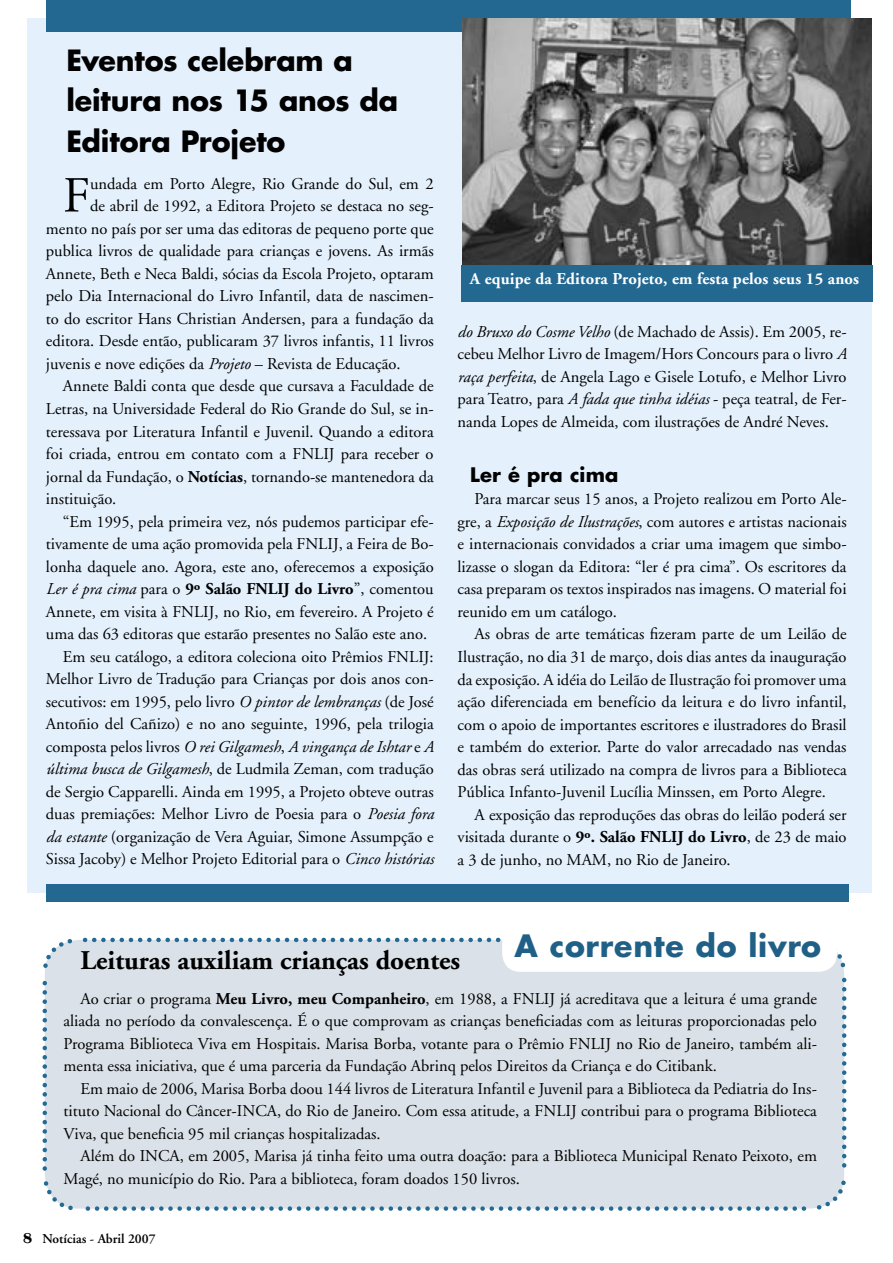
<style>
.page{position:relative;width:893px;height:1263px;background:#fff}
.page>*{position:absolute;margin:0;border:0;box-sizing:border-box;transform-origin:0 0}
.t1{font:50.4px "Adobe Garamond";color:#000}
.t2{font:700 30px "Futura";letter-spacing:.025em;color:#216086}
.t3{font:700 28.5px/40.5px "Futura";letter-spacing:-.005em;color:#000}
.t4{font:700 27px "Adobe Garamond";color:#000}
.t5{font:700 19.5px "Futura";letter-spacing:.01em;color:#000}
.t6{font:16.5px/22.5px "Adobe Garamond";color:#000;text-align:justify}
.t7{font:italic 16.5px "Adobe Garamond";color:#000}
.t8{font:700 16.5px "Adobe Garamond";letter-spacing:.01em;color:#fff}
.t9{font:700 16.5px "Adobe Garamond";color:#000}
.t10{font:700 15px "Britannic";color:#000}
.t11{font:600 13.5px "Adobe Garamond";color:#000}
.s1{font-style:italic}
.s2{font-weight:700}
.s3{font-weight:400;font-style:italic}
.s4{font-weight:400}
.s5{font-style:normal}
</style>
<div class="page">
<div style="left:28px;top:19px;width:844px;height:874px;background:#e4f0fb"></div>
<svg style="left:42px;top:937px;width:805px;height:274px;background:#dae1e8"></svg>
<div style="left:46px;top:884px;width:803px;height:17px;background:#236891"></div>
<div style="left:46px;top:0;width:804px;height:32px;background:#236891"></div>
<img style="left:462px;top:19px;width:410px;height:247px">
<div style="left:461px;top:266px;width:411px;height:36px;background:#236891"></div>
<h3 class="t3" style="left:66px;top:39px;width:334px">Eventos celebram a leitura nos 15 anos da<br>Editora Projeto</h3>
<h1 class="t1" style="left:63px;top:169px;width:29px">F</h1>
<p class="t6" style="left:90px;top:173px;width:345px">undada em Porto Alegre, Rio Grande do Sul, em 2</p>
<p class="t6" style="left:90px;top:195px;width:345px">de abril de 1992, a Editora Projeto se destaca no seg-</p>
<p class="t6" style="left:46px;top:218px;width:389px">mento no país por ser uma das editoras de pequeno porte que</p>
<p class="t6" style="left:46px;top:240px;width:389px">publica livros de qualidade para crianças e jovens. As irmãs</p>
<p class="t6" style="left:46px;top:263px;width:389px">Annete, Beth e Neca Baldi, sócias da Escola Projeto, optaram</p>
<p class="t6" style="left:46px;top:285px;width:389px">pelo Dia Internacional do Livro Infantil, data de nascimen-</p>
<p class="t6" style="left:46px;top:308px;width:389px">to do escritor Hans Christian Andersen, para a fundação da</p>
<p class="t6" style="left:46px;top:330px;width:389px">editora. Desde então, publicaram 37 livros infantis, 11 livros</p>
<p class="t6" style="left:46px;top:353px;width:356px">juvenis e nove edições da <span class="s1">Projeto</span> – Revista de Educação.</p>
<p class="t6" style="left:63px;top:375px;width:372px">Annete Baldi conta que desde que cursava a Faculdade de</p>
<p class="t6" style="left:46px;top:398px;width:389px">Letras, na Universidade Federal do Rio Grande do Sul, se in-</p>
<p class="t6" style="left:46px;top:420px;width:389px">teressava por Literatura Infantil e Juvenil. Quando a editora</p>
<p class="t6" style="left:46px;top:443px;width:389px">foi criada, entrou em contato com a FNLIJ para receber o</p>
<p class="t6" style="left:46px;top:465px;width:389px">jornal da Fundação, o <span class="s2">Notícias</span>, tornando-se mantenedora da</p>
<p class="t6" style="left:46px;top:488px;width:72px">instituição.</p>
<p class="t6" style="left:63px;top:510px;width:372px">“Em 1995, pela primeira vez, nós pudemos participar efe-</p>
<p class="t6" style="left:46px;top:533px;width:389px">tivamente de uma ação promovida pela FNLIJ, a Feira de Bo-</p>
<p class="t6" style="left:46px;top:555px;width:389px">lonha daquele ano. Agora, este ano, oferecemos a exposição</p>
<p class="t9" style="left:46px;top:580px;width:389px"><span class="s3">Ler é pra cima</span> <span class="s4">para o</span> 9º Salão FNLIJ do Livro<span class="s4">”, comentou</span></p>
<p class="t6" style="left:46px;top:600px;width:389px">Annete, em visita à FNLIJ, no Rio, em fevereiro. A Projeto é</p>
<p class="t6" style="left:46px;top:623px;width:383px">uma das 63 editoras que estarão presentes no Salão este ano.</p>
<p class="t6" style="left:63px;top:645px;width:372px">Em seu catálogo, a editora coleciona oito Prêmios FNLIJ:</p>
<p class="t6" style="left:46px;top:668px;width:389px">Melhor Livro de Tradução para Crianças por dois anos con-</p>
<p class="t6" style="left:46px;top:690px;width:389px">secutivos: em 1995, pelo livro <span class="s1">O pintor de lembranças</span> (de José</p>
<p class="t6" style="left:46px;top:713px;width:389px">Antoñio del Cañizo) e no ano seguinte, 1996, pela trilogia</p>
<p class="t7" style="left:46px;top:737px;width:389px"><span class="s5">composta pelos livros</span> O rei Gilgamesh<span class="s5">,</span> A vingança de Ishtar <span class="s5">e</span> A</p>
<p class="t6" style="left:46px;top:758px;width:389px"><span class="s1">última busca de Gilgamesh</span>, de Ludmila Zeman, com tradução</p>
<p class="t6" style="left:46px;top:780px;width:389px">de Sergio Capparelli. Ainda em 1995, a Projeto obteve outras</p>
<p class="t6" style="left:46px;top:803px;width:389px">duas premiações: Melhor Livro de Poesia para o <span class="s1">Poesia fora</span></p>
<p class="t6" style="left:46px;top:825px;width:389px"><span class="s1">da estante</span> (organização de Vera Aguiar, Simone Assumpção e</p>
<p class="t6" style="left:46px;top:848px;width:389px">Sissa Jacoby) e Melhor Projeto Editorial para o <span class="s1">Cinco histórias</span></p>
<p class="t8" style="left:470px;top:270px;width:391px">A equipe da Editora Projeto, em festa pelos seus 15 anos</p>
<p class="t6" style="left:458px;top:321px;width:391px"><span class="s1">do Bruxo do Cosme Velho</span> (de Machado de Assis). Em 2005, re&shy;cebeu Melhor Livro de Imagem/Hors Concours para o livro <span class="s1">A raça perfeita</span>, de Angela Lago e Gisele Lotufo, e Melhor Livro para Teatro, para <span class="s1">A fada que tinha idéias</span> - peça teatral, de Fer&shy;nanda Lopes de Almeida, com ilustrações de André Neves.</p>
<p class="t5" style="left:470px;top:461px;width:150px">Ler é pra cima</p>
<p class="t6" style="left:458px;top:488px;width:391px;text-indent:17px">Para marcar seus 15 anos, a Projeto realizou em Porto Ale&shy;gre, a <span class="s1">Exposição de Ilustrações</span>, com autores e artistas nacionais e internacionais convidados a criar uma imagem que simbo&shy;lizasse o slogan da Editora: “ler é pra cima”. Os escritores da casa preparam os textos inspirados nas imagens. O material foi reunido em um catálogo.</p>
<p class="t6" style="left:458px;top:623px;width:391px;text-indent:17px">As obras de arte temáticas fizeram parte de um Leilão de Ilustração, no dia 31 de março, dois dias antes da inauguração da exposição. A idéia do Leilão de Ilustração foi promover uma ação diferenciada em benefício da leitura e do livro infantil, com o apoio de importantes escritores e ilustradores do Brasil e também do exterior. Parte do valor arrecadado nas vendas das obras será utilizado na compra de livros para a Biblioteca Pública Infanto-Juvenil Lucília Minssen, em Porto Alegre.</p>
<p class="t6" style="left:458px;top:803px;width:391px;text-indent:17px">A exposição das reproduções das obras do leilão poderá ser visitada durante o <span class="s2">9º. Salão FNLIJ do Livro</span>, de 23 de maio a 3 de junho, no MAM, no Rio de Janeiro.</p>
<h2 class="t2" style="left:514px;top:925px;width:308px">A corrente do livro</h2>
<h3 class="t4" style="left:80px;top:945px;width:381px">Leituras auxiliam crianças doentes</h3>
<p class="t6" style="left:63px;top:988px;width:755px;text-indent:17px">Ao criar o programa <span class="s2">Meu Livro, meu Companheiro</span>, em 1988, a FNLIJ já acreditava que a leitura é uma grande aliada no período da convalescença. É o que comprovam as crianças beneficiadas com as leituras proporcionadas pelo Programa Biblioteca Viva em Hospitais. Marisa Borba, votante para o Prêmio FNLIJ no Rio de Janeiro, também ali&shy;menta essa iniciativa, que é uma parceria da Fundação Abrinq pelos Direitos da Criança e do Citibank.</p>
<p class="t6" style="left:63px;top:1078px;width:755px;text-indent:17px">Em maio de 2006, Marisa Borba doou 144 livros de Literatura Infantil e Juvenil para a Biblioteca da Pediatria do Ins&shy;tituto Nacional do Câncer-INCA, do Rio de Janeiro. Com essa atitude, a FNLIJ contribui para o programa Biblioteca Viva, que beneficia 95 mil crianças hospitalizadas.</p>
<p class="t6" style="left:63px;top:1145px;width:755px;text-indent:17px">Além do INCA, em 2005, Marisa já tinha feito uma outra doação: para a Biblioteca Municipal Renato Peixoto, em<br>Magé, no município do Rio. Para a biblioteca, foram doados 150 livros.</p>
<p class="t10" style="left:23px;top:1230px;width:11px">8</p>
<p class="t11" style="left:42px;top:1231px;width:115px">Notícias - Abril 2007</p>
</div>
